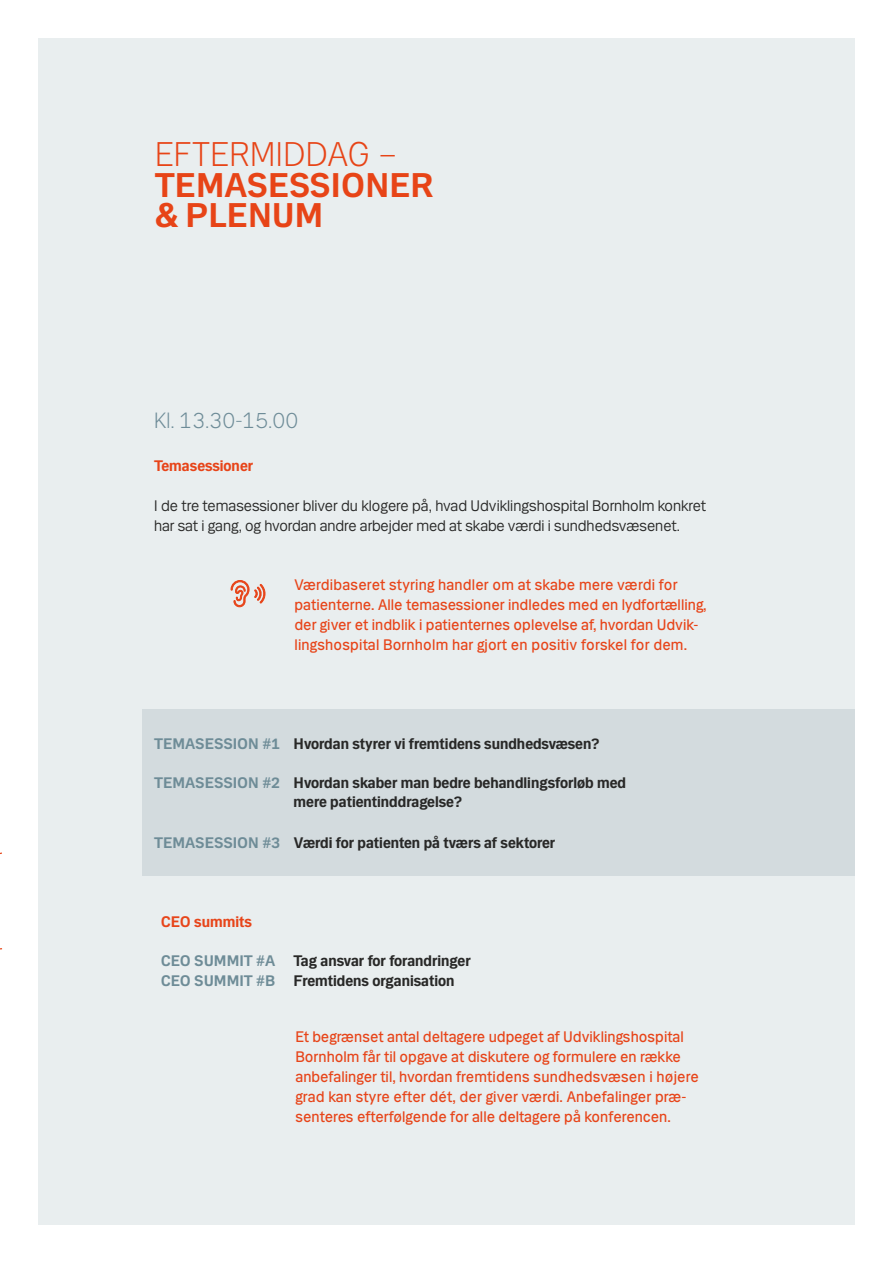
<style>
.page{position:relative;width:893px;height:1263px;background:#fff}
.page>*{position:absolute;margin:0;border:0;box-sizing:border-box;transform-origin:0 0}
.t1{font:700 36.3px/30.2px "Mari";color:#e74417}
.t2{font:300 36.3px "Mari";letter-spacing:.015em;color:#e74417}
.t3{font:300 23.4px "Mari";color:#6e8c98}
.t4{font:16.2px/19.8px "Mari";color:#e74419}
.t5{font:700 16.2px/19.2px "Mari";color:#282827}
.t6{font:16.2px/19.8px "Mari";letter-spacing:-.005em;color:#282827}
.t7{font:700 16.2px "Mari";color:#e74419}
.s1{color:#6e8c97}
</style>
<div class="page">
<div style="left:38px;top:38px;width:817px;height:1187px;background:#e9eeef"></div>
<div style="left:142px;top:709px;width:713px;height:167px;background:#d3dbde"></div>
<svg style="left:230px;top:580px;width:36px;height:27px"></svg>
<h1 class="t2" style="left:155px;top:132px;width:244px">EFTERMIDDAG –</h1>
<h1 class="t1" style="left:155px;top:170px;width:280px">TEMASESSIONER &amp; PLENUM</h1>
<h2 class="t3" style="left:154px;top:406px;width:146px">Kl. 13.30-15.00</h2>
<p class="t7" style="left:154px;top:456px;width:100px">Temasessioner</p>
<p class="t6" style="left:154px;top:495px;width:553px">I de tre temasessioner bliver du klogere på, hvad Udviklingshospital Bornholm konkret har sat i gang, og hvordan andre arbejder med at skabe værdi i sundhedsvæsenet.</p>
<p class="t4" style="left:294px;top:575px;width:414px">Værdibaseret styring handler om at skabe mere værdi for patienterne. Alle temasessioner indledes med en lydfortælling, der giver et indblik i patienternes oplevelse af, hvordan Udvik&shy;lingshospital Bornholm har gjort en positiv forskel for dem.</p>
<p class="t5" style="left:154px;top:734px;width:447px"><span class="s1">TEMASESSION #1</span> Hvordan styrer vi fremtidens sundhedsvæsen?</p>
<p class="t5" style="left:294px;top:773px;width:334px;text-indent:-139px"><span class="s1">TEMASESSION #2</span> Hvordan skaber man bedre behandlingsforløb med mere patientinddragelse?</p>
<p class="t5" style="left:154px;top:833px;width:403px"><span class="s1">TEMASESSION #3</span> Værdi for patienten på tværs af sektorer</p>
<p class="t7" style="left:161px;top:912px;width:93px">CEO summits</p>
<p class="t5" style="left:161px;top:951px;width:311px;line-height:19.8px"><span class="s1">CEO SUMMIT #A</span> Tag ansvar for forandringer<br><span class="s1">CEO SUMMIT #B</span> Fremtidens organisation</p>
<p class="t4" style="left:296px;top:1027px;width:405px">Et begrænset antal deltagere udpeget af Udviklingshospital Bornholm får til opgave at diskutere og formulere en række anbefalinger til, hvordan fremtidens sundhedsvæsen i højere grad kan styre efter dét, der giver værdi. Anbefalinger præ&shy;senteres efterfølgende for alle deltagere på konferencen.</p>
</div>
